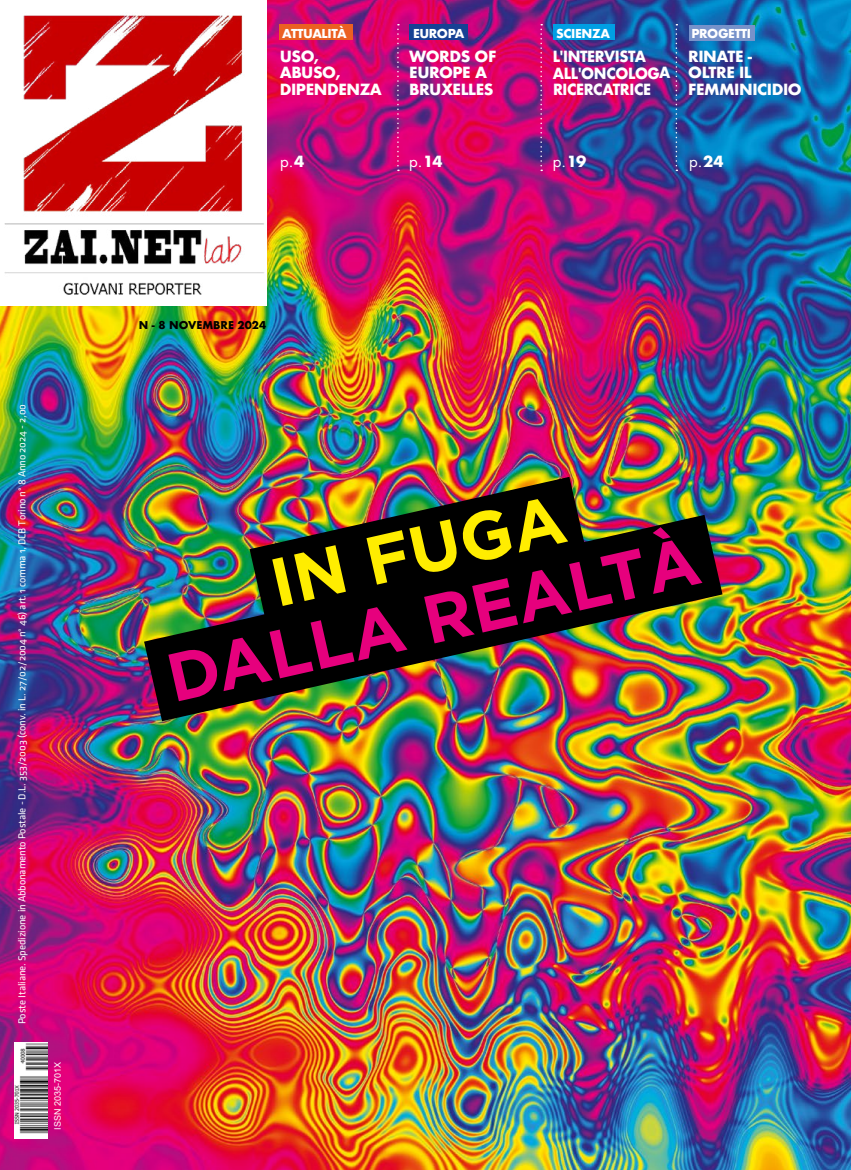
<style>
.page{position:relative;width:851px;height:1170px;background:#fff}
.page>*{position:absolute;margin:0;border:0;box-sizing:border-box;transform-origin:0 0}
.t1{font:700 68.1px "Gotham";color:#e6007d}
.t2{font:700 68.1px "Gotham";color:#ffed00}
.t3{font:700 15px/16.5px "Futura";letter-spacing:-.03em;color:#fff}
.t4{font:700 15px/16.5px "Futura";letter-spacing:-.03em;color:#fff;scale:.94 1}
.t5{font:15px "Futura Std";color:#fff}
.t6{font:700 12px "Futura";letter-spacing:-.03em;color:#fff}
.t7{font:10.5px "Klavika Regular OSF";letter-spacing:-.01em;color:#fff}
.t8{font:700 10.5px "Futura";color:#000}
.t9{font:9px "Arial";color:#fff}
.s1{font-family:"Futura";font-weight:700}
</style>
<div class="page">
<img style="left:0;top:0;width:850px;height:1169px">
<img style="left:0;top:0;width:266px;height:305px">
<svg style="left:397px;top:24px;width:2px;height:147px"></svg>
<svg style="left:540px;top:24px;width:2px;height:147px"></svg>
<svg style="left:675px;top:24px;width:2px;height:147px"></svg>
<div style="left:279px;top:24px;width:73px;height:16px;background:#eb6021"></div>
<div style="left:552px;top:24px;width:62px;height:16px;background:#009fe3"></div>
<div style="left:688px;top:25px;width:66px;height:16px;background:#7792ca"></div>
<img style="left:15px;top:1042px;width:32px;height:95px">
<div style="left:409px;top:24px;width:59px;height:16px;background:#164194"></div>
<img style="left:249px;top:477px;width:337px;height:38px">
<img style="left:144px;top:515px;width:578px;height:206px">
<p class="t7" style="left:16px;top:1024px;width:621px;rotate:-90deg">Poste Italiane. Spedizione in Abbonamento Postale - D.L. 353/2003 (conv. in L. 27/02/2004 n° 46) art. 1 comma 1, DCB Torino n° 8 Anno 2024 - 2,00</p>
<p class="t9" style="left:52px;top:1129px;width:69px;rotate:-90deg">ISSN 2035-701X</p>
<p class="t6" style="left:282px;top:24px;width:66px">ATTUALITÀ</p>
<p class="t6" style="left:556px;top:24px;width:55px">SCIENZA</p>
<p class="t6" style="left:691px;top:25px;width:61px">PROGETTI</p>
<h2 class="t4" style="left:553px;top:48px;width:127px">L'INTERVISTA<br>ALL'ONCOLOGA<br>RICERCATRICE</h2>
<p class="t6" style="left:413px;top:24px;width:53px">EUROPA</p>
<h2 class="t3" style="left:409px;top:48px;width:88px">WORDS OF<br>EUROPE A<br>BRUXELLES</h2>
<h2 class="t3" style="left:280px;top:48px;width:104px">USO,<br>ABUSO,<br>DIPENDENZA</h2>
<h2 class="t3" style="left:688px;top:48px;width:115px">RINATE -<br>OLTRE IL<br>FEMMINICIDIO</h2>
<h2 class="t5" style="left:280px;top:152px;width:26px">p.<span class="s1">4</span></h2>
<p class="t8" style="left:139px;top:317px;width:129px">N - 8 NOVEMBRE 2024</p>
<h2 class="t5" style="left:409px;top:152px;width:35px">p.<span class="s1">14</span></h2>
<h2 class="t5" style="left:553px;top:152px;width:35px">p.<span class="s1">19</span></h2>
<h2 class="t5" style="left:689px;top:152px;width:36px">p.<span class="s1">24</span></h2>
<h1 class="t2" style="left:262px;top:546px;width:302px;rotate:-13deg">IN FUGA</h1>
<h1 class="t1" style="left:159px;top:641px;width:545px;rotate:-13deg">DALLA REALTÀ</h1>
</div>
